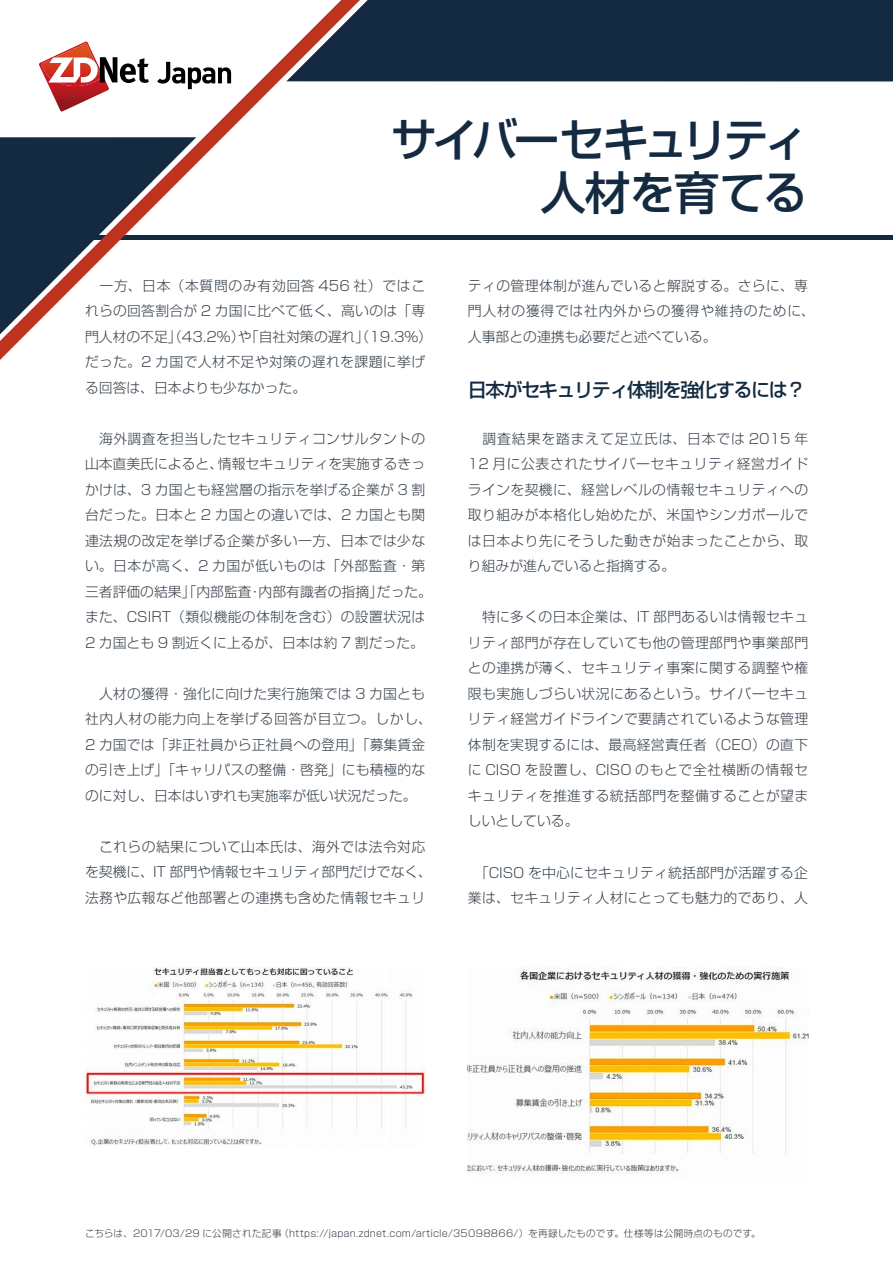
<style>
.page{position:relative;width:893px;height:1263px;background:#fff}
.page>*{position:absolute;margin:0;border:0;box-sizing:border-box;transform-origin:0 0}
.t1{font:500 45.75px/53.1px "Shin Go Pro";letter-spacing:-.075em;color:#132a41;text-align:right}
.t2{font:500 19.2px "Shin Go Pro";letter-spacing:-.075em;color:#132a41}
.t3{font:300 13.8px/25.5px "Shin Go Pro";letter-spacing:.02em;color:#38424c}
.t4{font:300 13.8px/25.5px "Shin Go Pro";color:#38424c}
.t5{font:300 9.6px "Shin Go Pro";letter-spacing:.025em;color:#38424c}
</style>
<div class="page">
<div style="left:85px;top:235px;width:808px;height:5px;background:#132a41"></div>
<div style="left:522px;top:0;width:371px;height:81px;background:#132a41"></div>
<svg style="left:0;top:0;width:522px;height:360px"></svg>
<svg style="left:157px;top:62px;width:74px;height:27px"></svg>
<svg style="left:39px;top:42px;width:110px;height:69px"></svg>
<img style="left:85px;top:967px;width:340px;height:179px">
<img style="left:468px;top:967px;width:340px;height:207px">
<h1 class="t1" style="left:391px;top:108px;width:418px">サイバーセキュリティ人材を育てる</h1>
<p class="t3" style="left:85px;top:271px;width:349px">　一方、日本（本質問のみ有効回答 456 社）ではこれらの回答割合が 2 カ国に比べて低く、高いのは「専門人材の不足」（43.2％ 「や） 自社対策の遅れ)「19.3％(だった。2 カ国で人材不足や対策の遅れを課題に挙げる回答は、日本よりも少なかった。</p>
<p class="t3" style="left:85px;top:424px;width:342px;text-align:right">　海外調査を担当したセキュリティコンサルタントの情報セキュリティを実施するきっ</p>
<p class="t4" style="left:85px;top:450px;width:140px">山本直美氏によると、</p>
<p class="t3" style="left:85px;top:475px;width:342px">かけは、3 カ国とも経営層の指示を挙げる企業が 3 割</p>
<p class="t3" style="left:85px;top:501px;width:342px">台だった。日本と 2 カ国との違いでは、2 カ国とも関</p>
<p class="t3" style="left:85px;top:526px;width:342px">連法規の改定を挙げる企業が多い一方、日本では少な</p>
<p class="t3" style="left:85px;top:552px;width:342px">い。日本が高く、2 カ国が低いものは「外部監査・第</p>
<p class="t3" style="left:377px;top:577px;width:57px">だった。</p>
<p class="t4" style="left:85px;top:577px;width:342px">三者評価の結果」「内部監査<br>また、CSIRT（類似機能の体制を含む）の設置状況は<br>2 カ国とも 9 割近くに上るが、日本は約 7 割だった。</p>
<p class="t3" style="left:85px;top:679px;width:349px">　人材の獲得・強化に向けた実行施策では 3 カ国とも社内人材の能力向上を挙げる回答が目立つ。しかし、<br>2 カ国では「非正社員から正社員への登用」「募集賃金の引き上げ」「キャリパスの整備・啓発」にも積極的なのに対し、日本はいずれも実施率が低い状況だった。</p>
<p class="t3" style="left:85px;top:832px;width:349px">　これらの結果について山本氏は、海外では法令対応を契機に、IT 部門や情報セキュリティ部門だけでなく、法務や広報など他部署との連携も含めた情報セキュリ</p>
<p class="t4" style="left:259px;top:577px;width:126px">内部有識者の指摘」</p>
<p class="t3" style="left:248px;top:577px;width:15px">・</p>
<p class="t3" style="left:468px;top:271px;width:349px">ティの管理体制が進んでいると解説する。さらに、専門人材の獲得では社内外からの獲得や維持のために、人事部との連携も必要だと述べている。</p>
<h2 class="t2" style="left:468px;top:374px;width:339px">日本がセキュリティ体制を強化するには?</h2>
<p class="t3" style="left:468px;top:424px;width:342px;text-align:justify">　調査結果を踏まえて足立氏は、日本では 2015 年12 月に公表されたサイバーセキュリティ経営ガイドラインを契機に、経営レベルの情報セキュリティへの取り組みが本格化し始めたが、米国やシンガポールでは日本より先にそうした動きが始まったことから、取り組みが進んでいると指摘する。</p>
<p class="t3" style="left:468px;top:603px;width:342px;text-align:justify">　特に多くの日本企業は、IT 部門あるいは情報セキュリティ部門が存在していても他の管理部門や事業部門との連携が薄く、セキュリティ事案に関する調整や権限も実施しづらい状況にあるという。サイバーセキュリティ経営ガイドラインで要請されているような管理体制を実現するには、最高経営責任者（CEO）の直下に CISO を設置し、CISO のもとで全社横断の情報セキュリティを推進する統括部門を整備することが望ましいとしている。</p>
<p class="t3" style="left:468px;top:858px;width:342px">　「CISO を中心にセキュリティ統括部門が活躍する企業は、セキュリティ人材にとっても魅力的であり、人</p>
<p class="t5" style="left:279px;top:1226px;width:483px">（https://japan.zdnet.com/article/35098866/）を再録したものです。仕様等は公開時点のものです。</p>
<p class="t5" style="left:85px;top:1226px;width:198px">こちらは、2017/03/29 に公開された記事</p>
</div>
